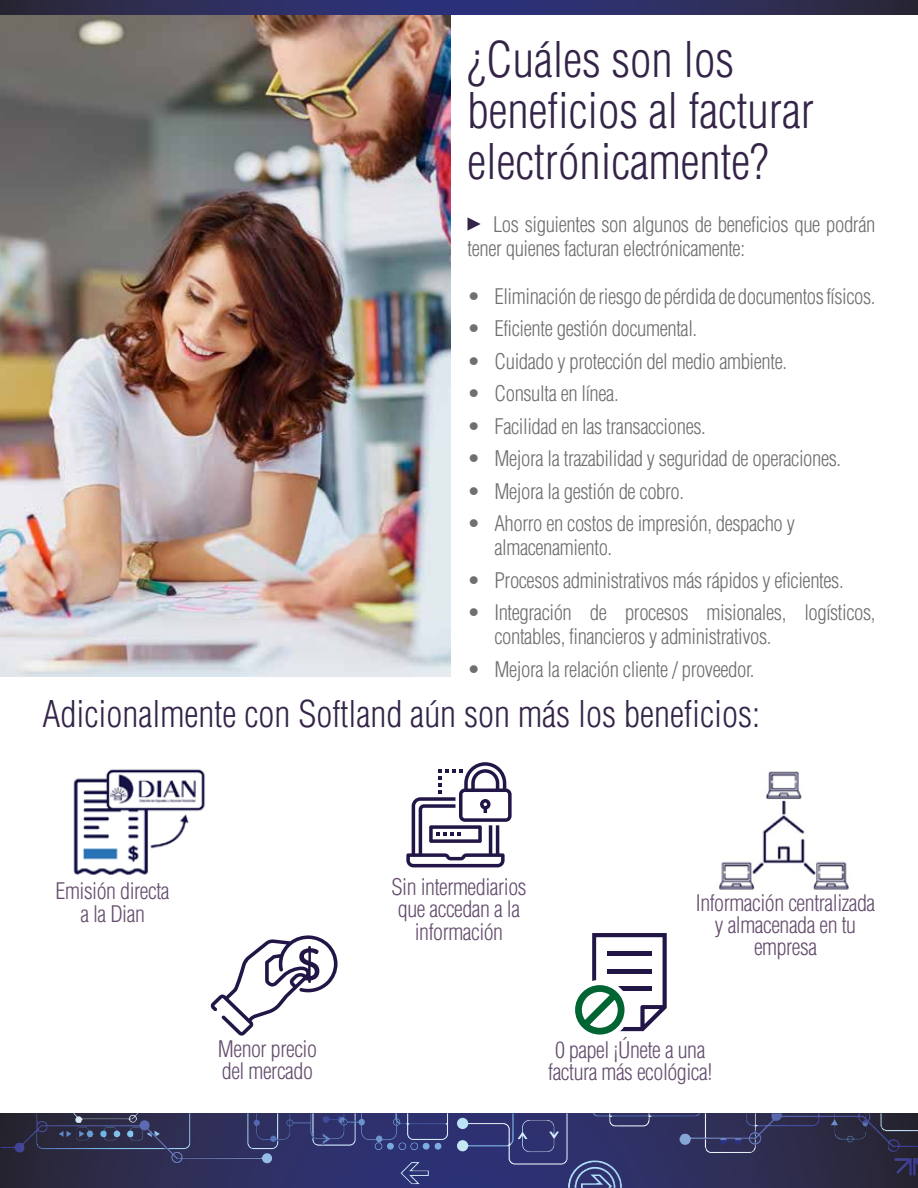
<style>
.page{position:relative;width:918px;height:1188px;background:#fff}
.page>*{position:absolute;margin:0;border:0;box-sizing:border-box;transform-origin:0 0}
.t1{font:300 condensed 48px/51px "Helvetica LT Std";color:#342448}
.t2{font:300 condensed 36px "Helvetica LT Std";color:#342448}
.t3{font:300 condensed 22.35px/22.4px "Helvetica LT Std";letter-spacing:-.02em;color:#644e6e;text-align:center}
.t4{font:300 condensed 21px/24px "Helvetica LT Std";letter-spacing:-.02em;color:#706f6f}
</style>
<div class="page">
<svg style="left:1px;top:1113px;width:917px;height:75px;background:#2f3059"></svg>
<img style="left:679px;top:1113px;width:239px;height:40px">
<img style="left:298px;top:1113px;width:321px;height:52px">
<img style="left:59px;top:1120px;width:500px;height:32px">
<svg style="left:1px;top:0;width:917px;height:15px;background:#2c2e5d"></svg>
<img style="left:0;top:15px;width:450px;height:661px">
<svg style="left:468px;top:217px;width:13px;height:14px"></svg>
<img style="left:73px;top:769px;width:132px;height:106px">
<svg style="left:406px;top:762px;width:106px;height:105px"></svg>
<img style="left:719px;top:771px;width:130px;height:119px">
<svg style="left:210px;top:935px;width:128px;height:101px"></svg>
<svg style="left:575px;top:933px;width:92px;height:102px"></svg>
<h1 class="t1" style="left:468px;top:34px;width:348px">¿Cuáles son los beneficios al facturar electrónicamente?</h1>
<p class="t4" style="left:468px;top:212px;width:409px;text-indent:26px">Los siguientes son algunos de beneficios que podrán tener quienes facturan electrónicamente:</p>
<p class="t4" style="left:468px;top:284px;width:409px">• Eliminación de riesgo de pérdida de documentos físicos.</p>
<p class="t4" style="left:468px;top:316px;width:231px">• Eficiente gestión documental.</p>
<p class="t4" style="left:468px;top:349px;width:321px">• Cuidado y protección del medio ambiente.</p>
<p class="t4" style="left:468px;top:381px;width:153px">• Consulta en línea.</p>
<p class="t4" style="left:468px;top:414px;width:240px">• Facilidad en las transacciones.</p>
<p class="t4" style="left:468px;top:446px;width:375px">• Mejora la trazabilidad y seguridad de operaciones.</p>
<p class="t4" style="left:468px;top:479px;width:218px">• Mejora la gestión de cobro.</p>
<p class="t4" style="left:495px;top:511px;width:302px;text-indent:-27px">• Ahorro en costos de impresión, despacho y almacenamiento.</p>
<p class="t4" style="left:468px;top:568px;width:378px">• Procesos administrativos más rápidos y eficientes.</p>
<p class="t4" style="left:495px;top:600px;width:383px;text-indent:-27px">• Integración de procesos misionales, logísticos, contables, financieros y administrativos.</p>
<p class="t4" style="left:468px;top:657px;width:289px">• Mejora la relación cliente / proveedor.</p>
<h2 class="t2" style="left:43px;top:691px;width:719px">Adicionalmente con Softland aún son más los beneficios:</h2>
<p class="t3" style="left:56px;top:880px;width:115px">Emisión directa a la Dian</p>
<p class="t3" style="left:392px;top:876px;width:136px">Sin intermediarios que accedan a la información</p>
<p class="t3" style="left:696px;top:891px;width:181px">Información centralizada y almacenada en tu empresa</p>
<p class="t3" style="left:218px;top:1038px;width:101px;text-align:left">Menor precio del mercado</p>
<p class="t3" style="left:548px;top:1038px;width:166px">0 papel ¡Únete a una factura más ecológica!</p>
</div>
